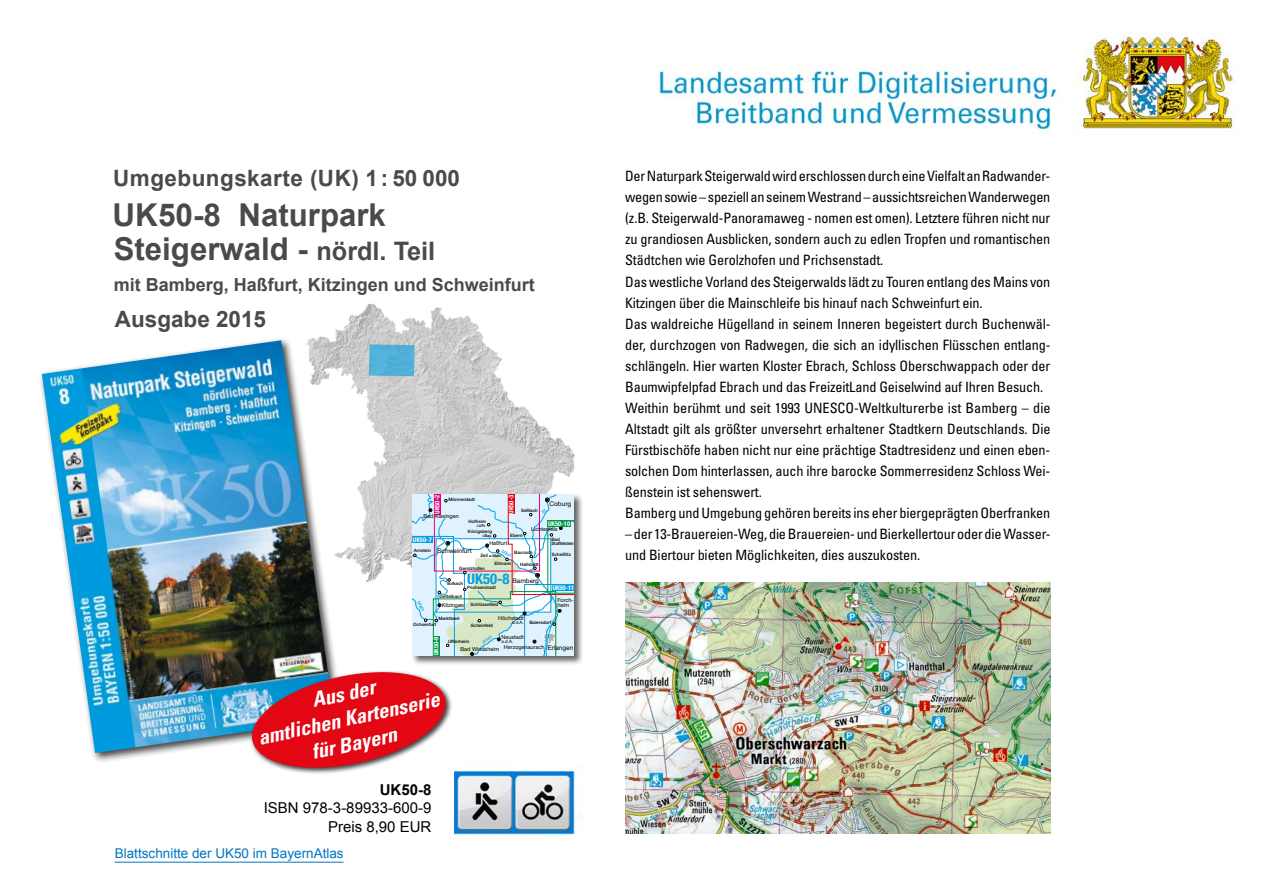
<style>
.page{position:relative;width:1263px;height:893px;background:#fff}
.page>*{position:absolute;margin:0;border:0;box-sizing:border-box;transform-origin:0 0}
.t1{font:700 31.5px/33.8px "Arial";color:#4a4a49}
.t2{font:700 22.5px "Arial";letter-spacing:.02em;color:#4a4a49}
.t3{font:700 22.5px "Arial";color:#4a4a49}
.t4{font:italic 700 condensed 20.55px/25.3px "Univers";color:#fff;text-align:center}
.t5{font:700 18px "Arial";color:#4a4a49}
.t6{font:15px/18.8px "Arial";color:#000;text-align:right}
.t7{font:700 15px "Arial";color:#000}
.t8{font:700 condensed 14.7px "Helvetica Neue";color:#009fe3}
.t9{font:condensed 14.25px/21px "Univers";letter-spacing:-.01em;color:#000}
.t10{font:13.5px "Arial";color:#0075bf}
.t11{font:700 condensed 6.45px "Helvetica Neue";letter-spacing:.005em;color:#fff}
.t12{font:6.45px "Helvetica Neue";color:#000}
.t13{font:5.55px/4.9px "Helvetica Neue";color:#000}
.t14{font:italic 5.1px "Arial";color:#009fe3}
.t15{font:italic 4.65px "Arial";color:#009fe3}
.t16{font:500 4.5px "Helvetica Neue";color:#000}
.t17{font:500 4.5px/4.1px "Helvetica Neue";letter-spacing:-.02em;color:#000}
.t18{font:4.5px "Helvetica Neue";color:#000}
.t19{font:500 3.9px "Helvetica Neue";color:#000}
.t20{font:700 1.8px "Arial";color:#009fe3;scale:2 1}
.s1{font-size:25.5px}
.s2{font-size:4.5px}
</style>
<div class="page">
<img style="left:625px;top:582px;width:425px;height:251px">
<img style="left:319px;top:304px;width:256px;height:278px">
<svg style="left:369px;top:344px;width:46px;height:32px"></svg>
<div style="left:411px;top:493px;width:172px;height:172px;background:#000;opacity:.6"></div>
<div style="left:39px;top:337px;width:307px;height:426px;background:#000;opacity:.75"></div>
<img style="left:42px;top:340px;width:293px;height:413px">
<svg style="left:247px;top:665px;width:203px;height:109px"></svg>
<img style="left:455px;top:767px;width:125px;height:68px">
<hr style="left:115px;top:862px;width:228px;height:1px;background:#0075bf">
<img style="left:658px;top:30px;width:577px;height:101px">
<svg style="left:412px;top:494px;width:162px;height:162px"></svg>
<h2 class="t2" style="left:113px;top:163px;width:348px">Umgebungskarte (UK) 1 : 50 000</h2>
<h1 class="t1" style="left:113px;top:199px;width:324px">UK50-8 Naturpark<br>Steigerwald - <span class="s1">nördl. Teil</span></h1>
<p class="t5" style="left:114px;top:272px;width:422px">mit Bamberg, Haßfurt, Kitzingen und Schweinfurt</p>
<h2 class="t3" style="left:115px;top:304px;width:153px">Ausgabe 2015</h2>
<p class="t11" style="left:433px;top:514px;width:20px;rotate:-90deg">UK50-2</p>
<p class="t11" style="left:507px;top:514px;width:20px;rotate:-90deg">UK50-3</p>
<p class="t16" style="left:448px;top:496px;width:28px">Münnerstadt</p>
<p class="t13" style="left:423px;top:514px;width:37px">Bad Kissingen</p>
<p class="t12" style="left:550px;top:499px;width:23px">Coburg</p>
<p class="t16" style="left:521px;top:508px;width:18px">Seßlach</p>
<p class="t16" style="left:469px;top:519px;width:19px">Hofheim</p>
<p class="t19" style="left:477px;top:523px;width:11px">i.UFr.</p>
<p class="t11" style="left:548px;top:519px;width:24px">UK50-10</p>
<p class="t13" style="left:531px;top:527px;width:28px">Lichtenfels</p>
<p class="t16" style="left:468px;top:529px;width:26px">Königsberg</p>
<p class="t19" style="left:482px;top:533px;width:11px">i.Bay.</p>
<p class="t19" style="left:480px;top:553px;width:22px"><span class="s2">Zeil</span> a.Main</p>
<p class="t16" style="left:510px;top:533px;width:14px">Ebern</p>
<p class="t11" style="left:413px;top:535px;width:20px">UK50-7</p>
<p class="t17" style="left:551px;top:537px;width:24px">Bad<br>Staffelstein</p>
<p class="t13" style="left:489px;top:541px;width:20px">Haßfurt</p>
<p class="t12" style="left:437px;top:546px;width:36px">Schweinfurt</p>
<p class="t14" style="left:503px;top:548px;width:13px;rotate:32deg">Main</p>
<p class="t16" style="left:414px;top:548px;width:19px">Arnstein</p>
<p class="t16" style="left:514px;top:549px;width:20px">Baunach</p>
<p class="t16" style="left:552px;top:552px;width:21px">Scheßlitz</p>
<p class="t14" style="left:421px;top:600px;width:13px;rotate:60deg">Main</p>
<p class="t16" style="left:494px;top:561px;width:19px">Eltmann</p>
<p class="t16" style="left:520px;top:561px;width:20px">Hallstadt</p>
<p class="t16" style="left:459px;top:565px;width:27px">Gerolzhofen</p>
<p class="t16" style="left:447px;top:581px;width:18px">Volkach</p>
<p class="t16" style="left:440px;top:594px;width:24px">Dettelbach</p>
<p class="t8" style="left:467px;top:570px;width:44px">UK50-8</p>
<p class="t12" style="left:512px;top:576px;width:28px">Bamberg</p>
<p class="t16" style="left:467px;top:585px;width:30px">Prichsenstadt</p>
<p class="t16" style="left:470px;top:602px;width:29px">Schlüsselfeld</p>
<p class="t13" style="left:442px;top:602px;width:24px">Kitzingen</p>
<p class="t11" style="left:553px;top:583px;width:23px">UK50-11</p>
<p class="t13" style="left:557px;top:598px;width:18px">Forch&shy;heim</p>
<p class="t16" style="left:438px;top:616px;width:23px">Marktbreit</p>
<p class="t16" style="left:413px;top:622px;width:25px">Ochsenfurt</p>
<p class="t13" style="left:498px;top:616px;width:27px">Höchstadt</p>
<p class="t18" style="left:512px;top:620px;width:13px">a.d.A.</p>
<p class="t16" style="left:529px;top:619px;width:23px">Baiersdorf</p>
<p class="t16" style="left:471px;top:622px;width:24px">Scheinfeld</p>
<p class="t11" style="left:432px;top:655px;width:20px;rotate:-90deg">UK50-9</p>
<p class="t15" style="left:481px;top:640px;width:13px;rotate:-35deg">Aisch</p>
<p class="t13" style="left:501px;top:634px;width:24px">Neustadt</p>
<p class="t18" style="left:501px;top:638px;width:13px">a.d.A.</p>
<p class="t16" style="left:448px;top:639px;width:23px">Uffenheim</p>
<p class="t20" style="left:544px;top:646px;width:2px;rotate:-90deg">l</p>
<p class="t13" style="left:504px;top:644px;width:42px">Herzogenaurach</p>
<p class="t12" style="left:548px;top:644px;width:27px">Erlangen</p>
<p class="t13" style="left:461px;top:647px;width:40px">Bad Windsheim</p>
<h3 class="t4" style="left:251px;top:700px;width:186px;rotate:-12deg">Aus der<br>amtlichen Kartenserie für Bayern</h3>
<p class="t7" style="left:380px;top:779px;width:53px">UK50-8</p>
<p class="t6" style="left:264px;top:799px;width:169px">ISBN 978-3-89933-600-9<br>Preis 8,90 EUR</p>
<p class="t10" style="left:115px;top:845px;width:230px">Blattschnitte der UK50 im BayernAtlas</p>
<p class="t9" style="left:625px;top:166px;width:427px">Der Naturpark Steigerwald wird erschlossen durch eine Vielfalt an Radwander&shy;wegen sowie – speziell an seinem Westrand – aussichtsreichen Wanderwegen (z.B. Steigerwald-Panoramaweg - nomen est omen). Letztere führen nicht nur zu grandiosen Ausblicken, sondern auch zu edlen Tropfen und romantischen Städtchen wie Gerolzhofen und Prichsenstadt.<br>Das westliche Vorland des Steigerwalds lädt zu Touren entlang des Mains von Kitzingen über die Mainschleife bis hinauf nach Schweinfurt ein.<br>Das waldreiche Hügelland in seinem Inneren begeistert durch Buchenwäl&shy;der, durchzogen von Radwegen, die sich an idyllischen Flüsschen entlang&shy;schlängeln. Hier warten Kloster Ebrach, Schloss Oberschwappach oder der Baumwipfelpfad Ebrach und das FreizeitLand Geiselwind auf Ihren Besuch.<br>Weithin berühmt und seit 1993 UNESCO-Weltkulturerbe ist Bamberg – die Altstadt gilt als größter unversehrt erhaltener Stadtkern Deutschlands. Die Fürstbischöfe haben nicht nur eine prächtige Stadtresidenz und einen eben&shy;solchen Dom hinterlassen, auch ihre barocke Sommerresidenz Schloss Wei&shy;ßenstein ist sehenswert.<br>Bamberg und Umgebung gehören bereits ins eher biergeprägten Oberfranken</p>
<p class="t9" style="left:625px;top:523px;width:427px">– der 13-Brauereien-Weg, die Brauereien- und Bierkellertour oder die Wasser&shy;und Biertour bieten Möglichkeiten, dies auszukosten.</p>
</div>
